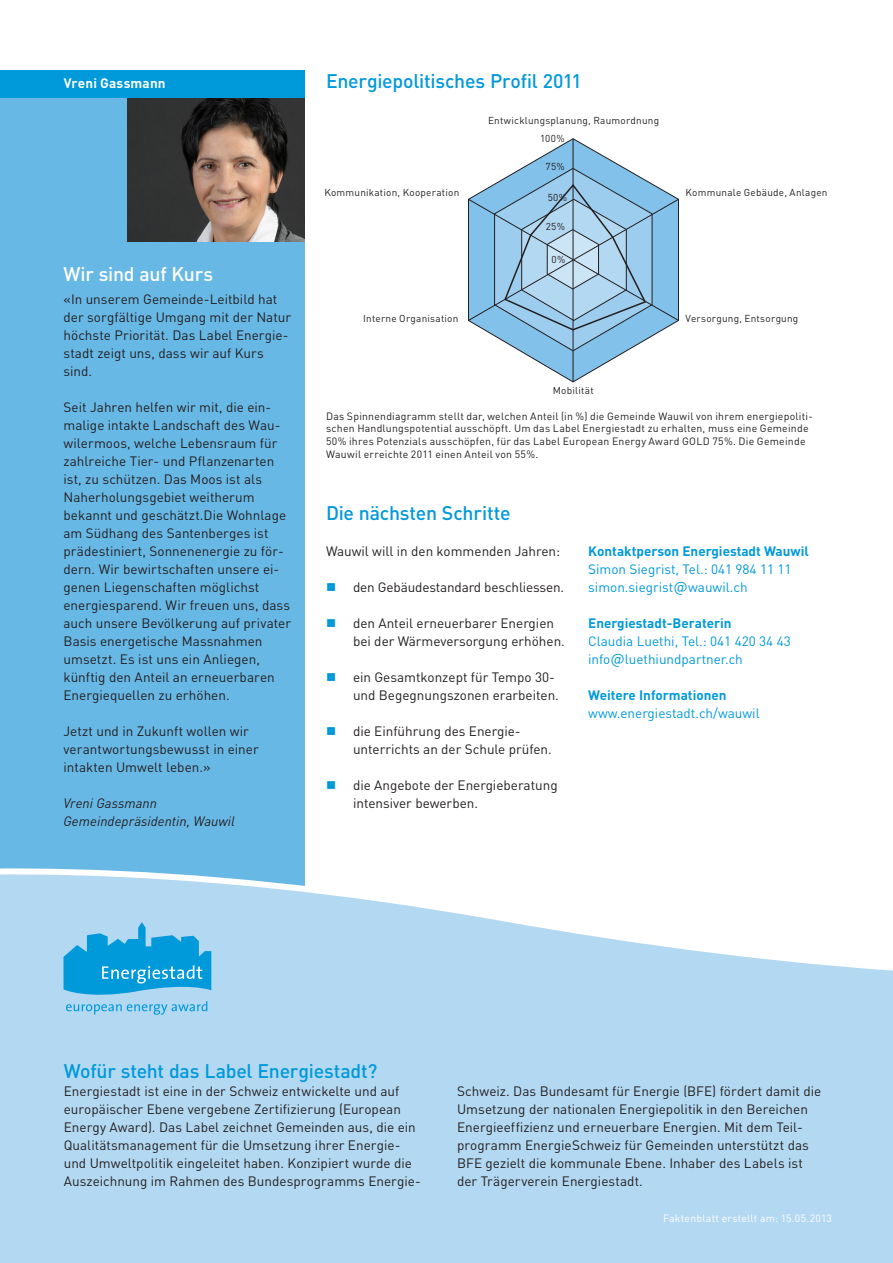
<style>
.page{position:relative;width:893px;height:1263px;background:#fff}
.page>*{position:absolute;margin:0;border:0;box-sizing:border-box;transform-origin:0 0}
.Untertitel_Frontseit{font:500 19.5px "DIN Pro";letter-spacing:-.01em;color:#0099da}
.Untertitel_Frontseit-2{font:500 19.5px "DIN Pro";letter-spacing:-.015em;color:#fff}
.Fliesstext_Testimoni{font:13.5px/18px "DIN Pro";color:#231f20}
.t1{font:13.5px "DIN Pro";color:#0099da}
.t2{font:700 13.5px "DIN Pro";color:#0099da}
.Lauftext_schwarz_kur{font:italic 13.5px "DIN Pro";letter-spacing:.005em;color:#231f20}
.Titel_Testimonial{font:700 13.5px "DIN Pro";letter-spacing:.01em;color:#fff}
.Spinnendiagramm_Flie{font:10.5px/12.6px "DIN Pro";letter-spacing:.02em;color:#231f20}
.t3{font:10.5px "DIN Pro";letter-spacing:.02em;color:#fff}
.t4{font:10.05px "DIN Pro";letter-spacing:.025em;color:#231f20}
.s1{font-size:15px}
</style>
<div class="page">
<div style="left:0;top:97px;width:305px;height:1141px;background:#68b8e6"></div>
<svg style="left:0;top:868px;width:893px;height:395px;background:#bbdcf2"></svg>
<img style="left:127px;top:97px;width:178px;height:144px">
<svg style="left:63px;top:922px;width:148px;height:93px;background:#55b7e4"></svg>
<svg style="left:519px;top:138px;width:108px;height:244px"></svg>
<hr style="left:573px;top:139px;width:1px;height:243px;background:#231f20">
<svg style="left:468px;top:168px;width:211px;height:183px;background:#99c3e0"></svg>
<div style="left:0;top:70px;width:305px;height:27px;background:#0099da"></div>
<p class="Titel_Testimonial" style="left:64px;top:74px;width:103px">Vreni Gassmann</p>
<p class="Untertitel_Frontseit-2" style="left:63px;top:261px;width:151px">Wir sind auf Kurs</p>
<p class="Fliesstext_Testimoni" style="left:63px;top:290px;width:229px">«In unserem Gemeinde-Leitbild hat der sorgfältige Umgang mit der Natur höchste Priorität. Das Label Energie&shy;stadt zeigt uns, dass wir auf Kurs sind.</p>
<p class="Fliesstext_Testimoni" style="left:63px;top:398px;width:229px">Seit Jahren helfen wir mit, die ein&shy;malige intakte Landschaft des Wau&shy;wilermoos, welche Lebensraum für zahlreiche Tier- und Pflanzenarten ist, zu schützen. Das Moos ist als Naherholungsgebiet weitherum bekannt und geschätzt.Die Wohnlage am Südhang des Santenberges ist prädestiniert, Sonnenenergie zu för&shy;dern. Wir bewirtschaften unsere ei&shy;genen Liegenschaften möglichst energiesparend. Wir freuen uns, dass auch unsere Bevölkerung auf privater Basis energetische Massnahmen</p>
<p class="Fliesstext_Testimoni" style="left:63px;top:650px;width:213px">umsetzt. Es ist uns ein Anliegen, künftig den Anteil an erneuerbaren<br>Energiequellen zu erhöhen.</p>
<p class="Fliesstext_Testimoni" style="left:63px;top:722px;width:187px">Jetzt und in Zukunft wollen wir</p>
<p class="Fliesstext_Testimoni" style="left:63px;top:740px;width:197px">verantwortungsbewusst in einer intakten Umwelt leben.»</p>
<p class="Lauftext_schwarz_kur" style="left:63px;top:795px;width:95px">Vreni Gassmann</p>
<p class="Lauftext_schwarz_kur" style="left:63px;top:813px;width:173px">Gemeindepräsidentin, Wauwil</p>
<p class="Untertitel_Frontseit" style="left:326px;top:68px;width:257px">Energiepolitisches Profil 2011</p>
<p class="t4" style="left:324px;top:186px;width:136px">Kommunikation, Kooperation</p>
<p class="t4" style="left:363px;top:312px;width:97px">Interne Organisation</p>
<p class="t4" style="left:488px;top:114px;width:173px">Entwicklungsplanung, Raumordnung</p>
<p class="t4" style="left:540px;top:131px;width:26px">100%</p>
<p class="t4" style="left:545px;top:159px;width:21px">75%</p>
<p class="t4" style="left:548px;top:190px;width:21px">50%</p>
<p class="t4" style="left:546px;top:220px;width:21px">25%</p>
<p class="t4" style="left:552px;top:253px;width:15px">0%</p>
<p class="t4" style="left:553px;top:384px;width:42px">Mobilität</p>
<p class="t4" style="left:685px;top:186px;width:143px">Kommunale Gebäude, Anlagen</p>
<p class="t4" style="left:685px;top:312px;width:114px">Versorgung, Entsorgung</p>
<p class="Spinnendiagramm_Flie" style="left:326px;top:409px;width:488px">Das Spinnendiagramm stellt dar, welchen Anteil (in %) die Gemeinde Wauwil von ihrem energiepoliti&shy;schen Handlungspotential ausschöpft. Um das Label Energiestadt zu erhalten, muss eine Gemeinde 50% ihres Potenzials ausschöpfen, für das Label European Energy Award GOLD 75%. Die Gemeinde Wauwil erreichte 2011 einen Anteil von 55%.</p>
<p class="Untertitel_Frontseit" style="left:326px;top:500px;width:186px">Die nächsten Schritte</p>
<p class="Fliesstext_Testimoni" style="left:326px;top:542px;width:236px">Wauwil will in den kommenden Jahren:</p>
<p class="Fliesstext_Testimoni" style="left:353px;top:578px;width:213px">den Gebäudestandard beschliessen.</p>
<p class="Fliesstext_Testimoni" style="left:353px;top:614px;width:213px">den Anteil erneuerbarer Energien bei der Wärmeversorgung erhöhen.</p>
<p class="Fliesstext_Testimoni" style="left:353px;top:668px;width:207px">ein Gesamtkonzept für Tempo 30- und Begegnungszonen erarbeiten.</p>
<p class="Fliesstext_Testimoni" style="left:353px;top:722px;width:200px">die Einführung des Energie&shy;unterrichts an der Schule prüfen.</p>
<p class="Fliesstext_Testimoni" style="left:353px;top:776px;width:206px">die Angebote der Energieberatung intensiver bewerben.</p>
<p class="t2" style="left:588px;top:542px;width:222px">Kontaktperson Energiestadt Wauwil</p>
<p class="t1" style="left:588px;top:560px;width:205px">Simon Siegrist, Tel.: 041 984 11 11</p>
<p class="t1" style="left:588px;top:578px;width:161px">simon.siegrist<span class="s1">@</span>wauwil.ch</p>
<p class="t2" style="left:588px;top:614px;width:145px">Energiestadt-Beraterin</p>
<p class="t1" style="left:588px;top:632px;width:204px">Claudia Luethi, Tel.: 041 420 34 43</p>
<p class="t1" style="left:588px;top:650px;width:156px">info<span class="s1">@</span>luethiundpartner.ch</p>
<p class="t2" style="left:588px;top:686px;width:140px">Weitere Informationen</p>
<p class="t1" style="left:588px;top:704px;width:173px">www.energiestadt.ch/wauwil</p>
<p class="Untertitel_Frontseit" style="left:64px;top:1058px;width:315px">Wofür steht das Label Energiestadt?</p>
<p class="Fliesstext_Testimoni" style="left:64px;top:1082px;width:337px">Energiestadt ist eine in der Schweiz entwickelte und auf</p>
<p class="Fliesstext_Testimoni" style="left:64px;top:1100px;width:353px">europäischer Ebene vergebene Zertifizierung (European<br>Energy Award). Das Label zeichnet Gemeinden aus, die ein<br>Qualitätsmanagement für die Umsetzung ihrer Energie-</p>
<p class="Fliesstext_Testimoni" style="left:64px;top:1154px;width:359px">und Umweltpolitik eingeleitet haben. Konzipiert wurde die<br>Auszeichnung im Rahmen des Bundesprogramms Energie-</p>
<p class="Fliesstext_Testimoni" style="left:457px;top:1082px;width:366px">Schweiz. Das Bundesamt für Energie (BFE) fördert damit die</p>
<p class="Fliesstext_Testimoni" style="left:457px;top:1100px;width:352px">Umsetzung der nationalen Energiepolitik in den Bereichen<br>Energieeffizienz und erneuerbare Energien. Mit dem Teil-</p>
<p class="Fliesstext_Testimoni" style="left:457px;top:1136px;width:353px">programm EnergieSchweiz für Gemeinden unterstützt das<br>BFE gezielt die kommunale Ebene. Inhaber des Labels ist</p>
<p class="Fliesstext_Testimoni" style="left:457px;top:1172px;width:187px">der Trägerverein Energiestadt.</p>
<p class="t3" style="left:663px;top:1211px;width:170px">Faktenblatt erstellt am: 15.05.2013</p>
</div>
